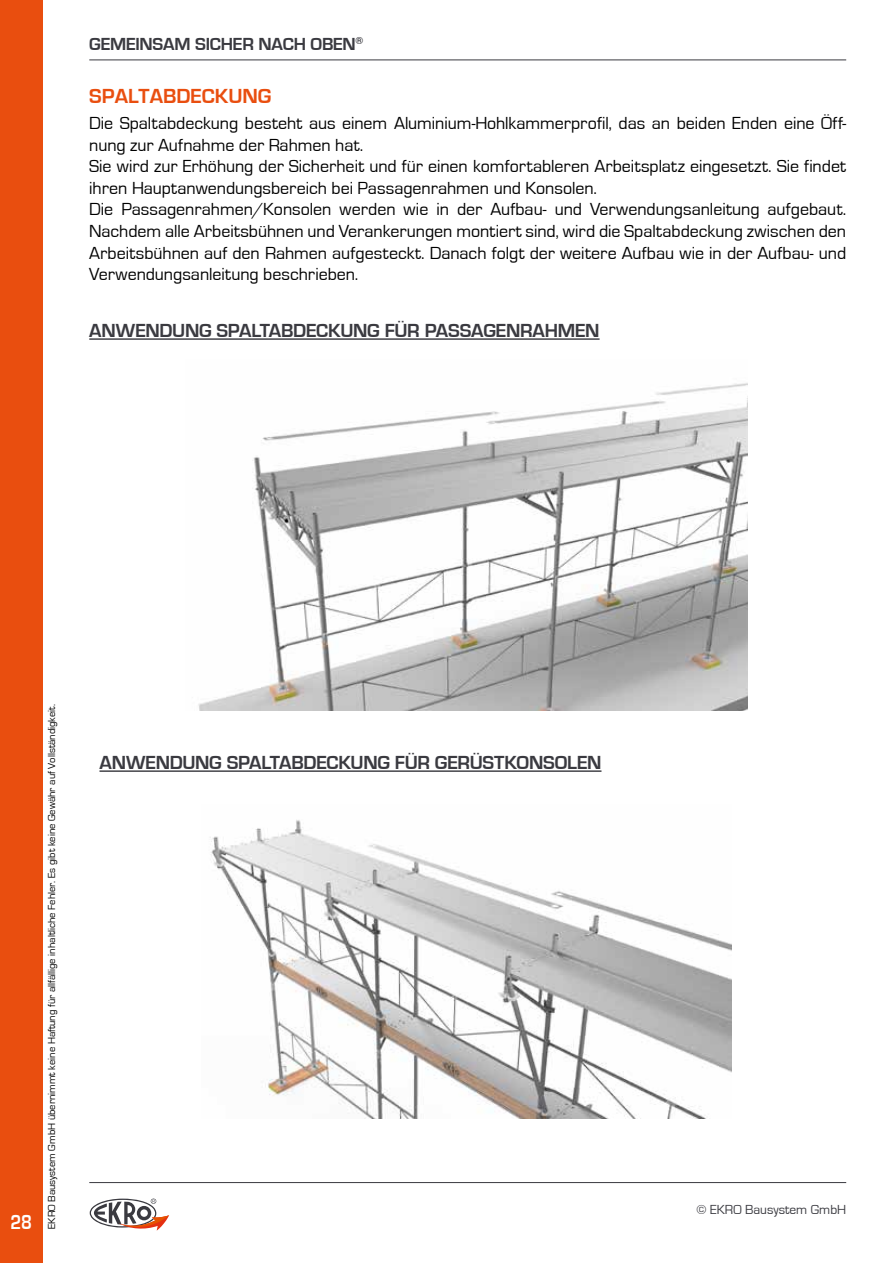
<style>
.page{position:relative;width:893px;height:1263px;background:#fff}
.page>*{position:absolute;margin:0;border:0;box-sizing:border-box;transform-origin:0 0}
.t1{font:700 21px "Eurostile";color:#e94e0f}
.t2{font:700 21px "Eurostile";color:#fff;scale:.82 1}
.t3{font:700 19.5px "Eurostile";letter-spacing:-.015em;color:#3a3a40}
.t4{font:18px/21.6px "Eurostile";color:#000}
.t5{font:700 18px "Eurostile";letter-spacing:-.015em;color:#3a3a40}
.t6{font:13.5px "Eurostile";color:#3a3a40}
.t7{font:10.5px "Eurostile";color:#000}
</style>
<div class="page">
<div style="left:0;top:0;width:43px;height:1263px;background:#e94e0f"></div>
<hr style="left:89px;top:60px;width:757px;height:1px;background:#3a3a40">
<svg style="left:90px;top:1198px;width:79px;height:32px"></svg>
<hr style="left:89px;top:1182px;width:757px;height:1px;background:#3a3a40">
<hr style="left:89px;top:338px;width:511px;height:2px;background:#3a3a40">
<img style="left:198px;top:383px;width:550px;height:327px">
<img style="left:210px;top:820px;width:521px;height:298px">
<hr style="left:99px;top:770px;width:502px;height:2px;background:#3a3a40">
<p class="t5" style="left:89px;top:35px;width:276px">GEMEINSAM SICHER NACH OBEN<sup>®</sup></p>
<p class="t1" style="left:89px;top:85px;width:184px">SPALTABDECKUNG</p>
<p class="t4" style="left:89px;top:113px;width:758px">Die Spaltabdeckung besteht aus einem Aluminium-Hohlkammerprofil, das an beiden Enden eine Öff&shy;nung zur Aufnahme der Rahmen hat.<br>Sie wird zur Erhöhung der Sicherheit und für einen komfortableren Arbeitsplatz eingesetzt. Sie findet ihren Hauptanwendungsbereich bei Passagenrahmen und Konsolen.<br>Die Passagenrahmen/Konsolen werden wie in der Aufbau- und Verwendungsanleitung aufgebaut.<br>Nachdem alle Arbeitsbühnen und Verankerungen montiert sind, wird die Spaltabdeckung zwischen den Arbeitsbühnen auf den Rahmen aufgesteckt. Danach folgt der weitere Aufbau wie in der Aufbau- und Verwendungsanleitung beschrieben.</p>
<p class="t3" style="left:89px;top:320px;width:512px">ANWENDUNG SPALTABDECKUNG FÜR PASSAGENRAHMEN</p>
<p class="t2" style="left:10px;top:1210px;width:28px">28</p>
<p class="t7" style="left:46px;top:1229px;width:526px;rotate:-90deg">EKRO Bausystem GmbH übernimmt keine Haftung für allfällige inhaltliche Fehler. Es gibt keine Gewähr auf Vollständigkeit.</p>
<p class="t3" style="left:99px;top:752px;width:503px">ANWENDUNG SPALTABDECKUNG FÜR GERÜSTKONSOLEN</p>
<p class="t6" style="left:697px;top:1202px;width:151px">© EKRO Bausystem GmbH</p>
</div>
